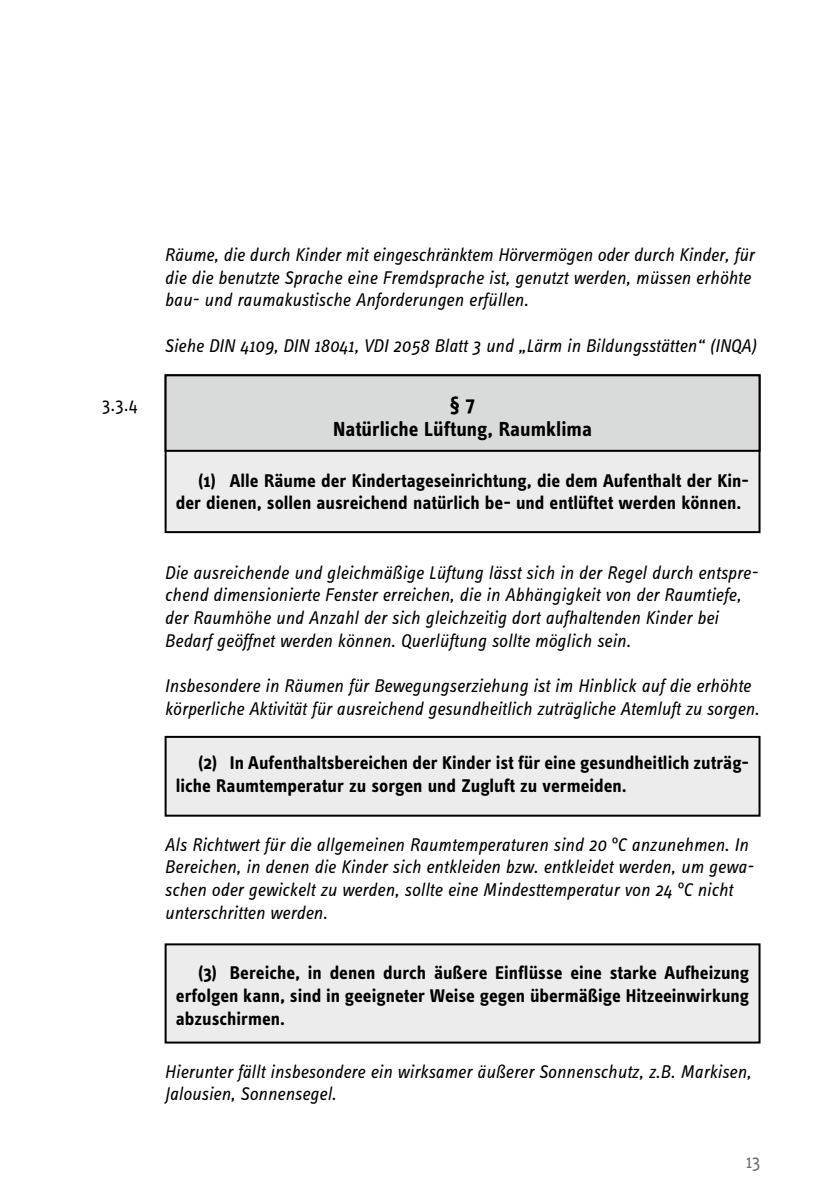
<style>
.page{position:relative;width:840px;height:1191px;background:#fff}
.page>*{position:absolute;margin:0;border:0;box-sizing:border-box;transform-origin:0 0}
.t1{font:700 21px/25px "Info OT Text";color:#000;text-align:center}
.t2{font:italic 19px/22.6px "Info OT Text";color:#000}
.t3{font:700 19px/22.6px "Info OT Text";color:#000}
.t4{font:19px "Info OT Text";color:#000}
.t5{font:19px "Info OT Text";color:#6f6f6f}
</style>
<div class="page">
<div style="left:165px;top:944px;width:594px;height:98px;background:#ececec"></div>
<div style="left:164px;top:943px;width:596px;height:100px;border:2px solid #000"></div>
<div style="left:165px;top:737px;width:594px;height:78px;background:#ececec"></div>
<div style="left:164px;top:736px;width:596px;height:80px;border:2px solid #000"></div>
<div style="left:165px;top:375px;width:594px;height:157px;background:#ececec"></div>
<div style="left:164px;top:374px;width:596px;height:159px;border:2px solid #000"></div>
<div style="left:165px;top:375px;width:594px;height:76px;background:#d9dada"></div>
<div style="left:164px;top:374px;width:596px;height:78px;border:2px solid #000"></div>
<p class="t2" style="left:164px;top:243px;width:591px">Räume, die durch Kinder mit eingeschränktem Hörvermögen oder durch Kinder, für die die benutzte Sprache eine Fremdsprache ist, genutzt werden, müssen erhöhte bau- und raumakustische Anforderungen erfüllen.</p>
<p class="t2" style="left:164px;top:334px;width:593px">Siehe DIN 4109, DIN 18041, VDI 2058 Blatt 3 und „Lärm in Bildungsstätten“ (INQA)</p>
<p class="t4" style="left:102px;top:392px;width:37px">3.3.4</p>
<p class="t1" style="left:333px;top:391px;width:260px">§ 7<br>Natürliche Lüftung, Raumklima</p>
<p class="t3" style="left:176px;top:469px;width:574px;text-indent:22px">(1) Alle Räume der Kindertageseinrichtung, die dem Aufenthalt der Kin&shy;der dienen, sollen ausreichend natürlich be- und entlüftet werden können.</p>
<p class="t2" style="left:164px;top:560px;width:594px">Die ausreichende und gleichmäßige Lüftung lässt sich in der Regel durch entspre&shy;chend dimensionierte Fenster erreichen, die in Abhängigkeit von der Raumtiefe, der Raumhöhe und Anzahl der sich gleichzeitig dort aufhaltenden Kinder bei Bedarf geöffnet werden können. Querlüftung sollte möglich sein.</p>
<p class="t2" style="left:164px;top:674px;width:596px">Insbesondere in Räumen für Bewegungserziehung ist im Hinblick auf die erhöhte körperliche Aktivität für ausreichend gesundheitlich zuträgliche Atemluft zu sorgen.</p>
<p class="t3" style="left:176px;top:751px;width:574px;text-indent:22px">(2) In Aufenthaltsbereichen der Kinder ist für eine gesundheitlich zuträg&shy;liche Raumtemperatur zu sorgen und Zugluft zu vermeiden.</p>
<p class="t2" style="left:164px;top:832px;width:590px">Als Richtwert für die allgemeinen Raumtemperaturen sind 20 °C anzunehmen. In Bereichen, in denen die Kinder sich entkleiden bzw. entkleidet werden, um gewa&shy;schen oder gewickelt zu werden, sollte eine Mindesttemperatur von 24 °C nicht unterschritten werden.</p>
<p class="t3" style="left:176px;top:961px;width:574px;text-align:justify;text-indent:22px">(3) Bereiche, in denen durch äußere Einflüsse eine starke Aufheizung erfolgen kann, sind in geeigneter Weise gegen übermäßige Hitzeeinwirkung abzuschirmen.</p>
<p class="t2" style="left:164px;top:1059px;width:588px">Hierunter fällt insbesondere ein wirksamer äußerer Sonnenschutz, z.B. Markisen,<br>Jalousien, Sonnensegel.</p>
<p class="t5" style="left:745px;top:1150px;width:16px">13</p>
</div>
